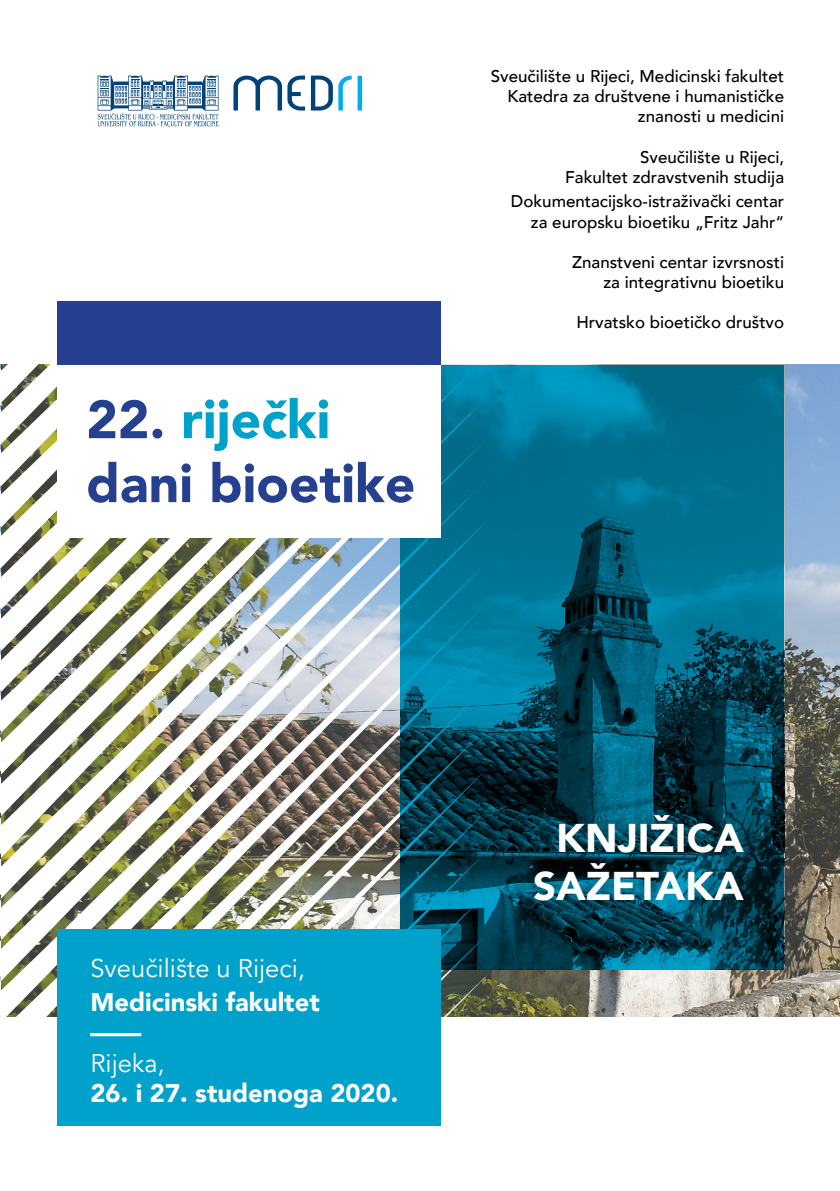
<style>
.page{position:relative;width:840px;height:1191px;background:#fff}
.page>*{position:absolute;margin:0;border:0;box-sizing:border-box;transform-origin:0 0}
.t1{font:900 53.2px/64px "Avenir";color:#25408f}
.t2{font:900 40px/48px "Avenir";color:#fff;text-align:center}
.t3{font:900 25.4px/30.6px "Avenir";color:#fff}
.t4{font:25.4px "Avenir";color:#fff}
.t5{font:500 17px/20.4px "Avenir";color:#000;text-align:right}
.s1{color:#00a1cb}
</style>
<div class="page">
<img style="left:489px;top:365px;width:350px;height:651px">
<img style="left:1px;top:364px;width:487px;height:242px">
<img style="left:1px;top:606px;width:483px;height:411px">
<svg style="left:400px;top:365px;width:383px;height:604px;background:#005972"></svg>
<div style="left:57px;top:210px;width:384px;height:328px;background:#fff"></div>
<div style="left:57px;top:929px;width:384px;height:197px;background:#00a1cb"></div>
<div style="left:57px;top:301px;width:384px;height:63px;background:#25408f"></div>
<svg style="left:97px;top:75px;width:122px;height:51px"></svg>
<svg style="left:357px;top:76px;width:5px;height:34px"></svg>
<svg style="left:233px;top:76px;width:72px;height:34px"></svg>
<svg style="left:311px;top:76px;width:40px;height:34px"></svg>
<svg style="left:0;top:364px;width:1px;height:653px"></svg>
<h1 class="t1" style="left:86px;top:386px;width:330px">22. <span class="s1">riječki </span>dani bioetike</h1>
<p class="t5" style="left:490px;top:65px;width:294px">Sveučilište u Rijeci, Medicinski fakultet<br>Katedra za društvene i humanističke znanosti u medicini</p>
<p class="t5" style="left:565px;top:146px;width:220px">Sveučilište u Rijeci,<br>Fakultet zdravstvenih studija</p>
<p class="t5" style="left:510px;top:190px;width:275px">Dokumentacijsko-istraživački centar za europsku bioetiku „Fritz Jahr“</p>
<p class="t5" style="left:571px;top:251px;width:213px">Znanstveni centar izvrsnosti za integrativnu bioetiku</p>
<p class="t5" style="left:576px;top:311px;width:209px">Hrvatsko bioetičko društvo</p>
<h3 class="t4" style="left:90px;top:953px;width:216px">Sveučilište u Rijeci,</h3>
<h3 class="t3" style="left:90px;top:985px;width:231px">Medicinski fakultet ——</h3>
<h3 class="t4" style="left:90px;top:1047px;width:76px">Rijeka,</h3>
<h3 class="t3" style="left:90px;top:1077px;width:309px">26. i 27. studenoga 2020.</h3>
<h2 class="t2" style="left:533px;top:813px;width:212px">KNJIŽICA<br>SAŽETAKA</h2>
</div>
